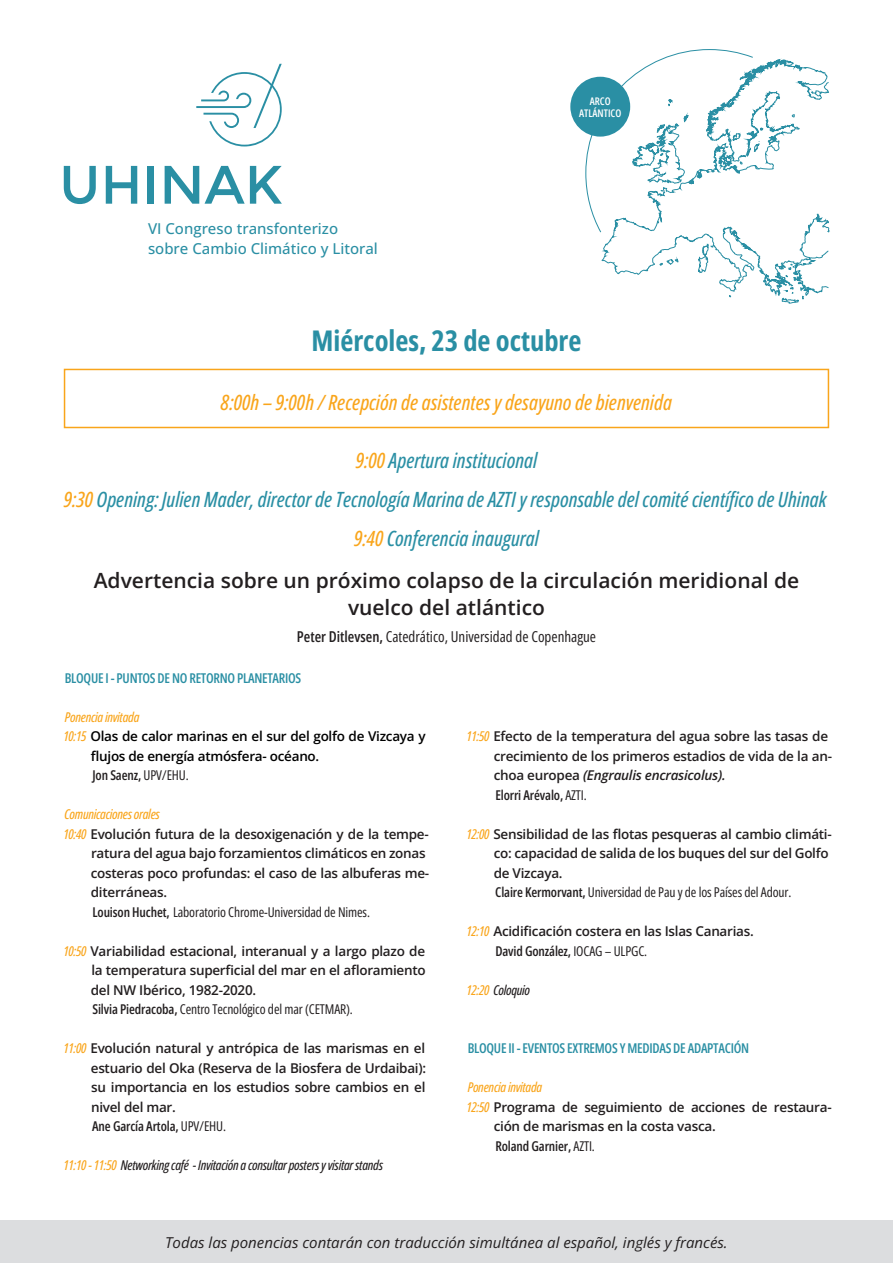
<style>
.page{position:relative;width:893px;height:1263px;background:#fff}
.page>*{position:absolute;margin:0;border:0;box-sizing:border-box;transform-origin:0 0}
.t1{font:700 28.5px "Open Sans Condensed";color:#2a8fa4}
.t2{font:italic 500 21px "Open Sans Condensed";color:#2a8fa4}
.t3{font:600 21px/27px "Open Sans";color:#231f20;text-align:center}
.t4{font:italic 500 21px "Open Sans Condensed";color:#f9a51b}
.t5{font:italic 15px "Open Sans";color:#231f20}
.t6{font:500 15px "Open Sans";color:#2a8fa4}
.t7{font:15px "Open Sans Condensed";color:#231f20}
.t8{font:600 13.5px/19.5px "Open Sans";letter-spacing:-.02em;color:#231f20}
.AUTOR_PONENCIA{font:13.5px "Open Sans Condensed";letter-spacing:-.01em;color:#231f20}
.AUTOR_PONENCIA-2{font:600 13.5px "Open Sans Condensed";letter-spacing:-.01em;color:#231f20}
.t9{font:600 13.5px "Open Sans Condensed";letter-spacing:-.02em;color:#2a8fa4}
.t10{font:600 13.5px/19.5px "Open Sans";letter-spacing:-.02em;color:#000}
.t11{font:italic 500 13.5px "Open Sans Condensed";letter-spacing:-.02em;color:#231f20}
.t12{font:italic 500 13.5px "Open Sans Condensed";letter-spacing:-.02em;color:#f9a51b}
.t13{font:600 10.5px "Open Sans Condensed";color:#fff}
.s1{color:#f9a51b}
.s2{font-weight:600}
.s3{font-family:"Open Sans Condensed";font-weight:500;font-style:italic;color:#f9a51b}
.s4{font-weight:400}
.s5{font-style:italic}
</style>
<div class="page">
<div style="left:0;top:1220px;width:893px;height:43px;background:#dcdddf"></div>
<div style="left:64px;top:369px;width:765px;height:59px;border:2px solid #f9a51b"></div>
<svg style="left:585px;top:49px;width:245px;height:255px"></svg>
<div style="left:570px;top:77px;width:60px;height:60px;background:#2a8fa4;border-radius:50%"></div>
<svg style="left:64px;top:166px;width:32px;height:38px"></svg>
<svg style="left:106px;top:166px;width:31px;height:38px"></svg>
<div style="left:148px;top:166px;width:6px;height:38px;background:#2a8fa4"></div>
<svg style="left:165px;top:166px;width:34px;height:38px"></svg>
<svg style="left:205px;top:166px;width:77px;height:38px"></svg>
<svg style="left:196px;top:64px;width:86px;height:82px"></svg>
<p class="t6" style="left:148px;top:219px;width:192px">VI Congreso transfonterizo</p>
<p class="t6" style="left:148px;top:238px;width:231px">sobre Cambio Climático y Litoral</p>
<p class="t13" style="left:590px;top:94px;width:22px">ARCO</p>
<p class="t13" style="left:579px;top:106px;width:44px">ATLÁNTICO</p>
<p class="t1" style="left:311px;top:321px;width:272px">Miércoles, 23 de octubre</p>
<p class="t4" style="left:221px;top:387px;width:452px">8:00h – 9:00h / Recepción de asistentes y desayuno de bienvenida</p>
<p class="t2" style="left:356px;top:446px;width:183px"><span class="s1">9:00</span> Apertura institucional</p>
<p class="t2" style="left:64px;top:485px;width:764px"><span class="s1">9:30</span> Opening: Julien Mader, director de Tecnología Marina de AZTI y responsable del comité científico de Uhinak</p>
<p class="t2" style="left:354px;top:524px;width:186px"><span class="s1">9:40</span> Conferencia inaugural</p>
<p class="t3" style="left:94px;top:567px;width:707px">Advertencia sobre un próximo colapso de la circulación meridional de vuelco del atlántico</p>
<p class="t7" style="left:297px;top:626px;width:301px"><span class="s2">Peter Ditlevsen,</span> Catedrático, Universidad de Copenhague</p>
<p class="t9" style="left:65px;top:669px;width:238px">BLOQUE I - PUNTOS DE NO RETORNO PLANETARIOS</p>
<p class="t12" style="left:65px;top:707px;width:76px">Ponencia invitada</p>
<p class="t10" style="left:91px;top:726px;width:336px;text-indent:-27px"><span class="s3">10:15</span> Olas de calor marinas en el sur del golfo de Vizcaya y flujos de energía atmósfera- océano.</p>
<p class="AUTOR_PONENCIA-2" style="left:92px;top:766px;width:98px">Jon Saenz, <span class="s4">UPV/EHU.</span></p>
<p class="t12" style="left:65px;top:805px;width:97px">Comunicaciones orales</p>
<p class="t8" style="left:91px;top:824px;width:340px;text-indent:-27px"><span class="s3">10:40</span> Evolución futura de la desoxigenación y de la tempe&shy;ratura del agua bajo forzamientos climáticos en zonas costeras poco profundas: el caso de las albuferas me&shy;diterráneas.</p>
<p class="AUTOR_PONENCIA" style="left:92px;top:903px;width:279px"><span class="s2">Louison Huchet,</span> Laboratorio Chrome-Universidad de Nimes.</p>
<p class="t8" style="left:91px;top:941px;width:336px;text-align:justify;text-indent:-27px"><span class="s3">10:50</span> Variabilidad estacional, interanual y a largo plazo de la temperatura superficial del mar en el afloramiento del NW Ibérico, 1982-2020.</p>
<p class="AUTOR_PONENCIA" style="left:92px;top:1000px;width:262px"><span class="s2">Silvia Piedracoba,</span> Centro Tecnológico del mar (CETMAR).</p>
<p class="t8" style="left:91px;top:1038px;width:337px;text-align:justify;text-indent:-27px"><span class="s3">11:00</span> Evolución natural y antrópica de las marismas en el estuario del Oka (Reserva de la Biosfera de Urdaibai): su importancia en los estudios sobre cambios en el nivel del mar.</p>
<p class="AUTOR_PONENCIA-2" style="left:92px;top:1117px;width:135px">Ane García Artola, <span class="s4">UPV/EHU.</span></p>
<p class="t11" style="left:63px;top:1156px;width:321px"><span class="s1">11:10 - 11:50</span> Networking café - Invitación a consultar posters y visitar stands</p>
<p class="t8" style="left:494px;top:726px;width:340px;text-indent:-27px"><span class="s3">11:50</span> Efecto de la temperatura del agua sobre las tasas de crecimiento de los primeros estadios de vida de la an&shy;choa europea <span class="s5">(Engraulis encrasicolus).</span></p>
<p class="AUTOR_PONENCIA-2" style="left:495px;top:786px;width:93px">Elorri Arévalo, <span class="s4">AZTI.</span></p>
<p class="t8" style="left:494px;top:824px;width:339px;text-indent:-27px"><span class="s3">12:00</span> Sensibilidad de las flotas pesqueras al cambio climáti&shy;co: capacidad de salida de los buques del sur del Golfo de Vizcaya.</p>
<p class="AUTOR_PONENCIA" style="left:495px;top:883px;width:298px"><span class="s2">Claire Kermorvant,</span> Universidad de Pau y de los Países del Adour.</p>
<p class="t8" style="left:466px;top:921px;width:289px"><span class="s3">12:10</span> Acidificación costera en las Islas Canarias.</p>
<p class="AUTOR_PONENCIA-2" style="left:495px;top:942px;width:153px">David González, <span class="s4">IOCAG – ULPGC.</span></p>
<p class="t11" style="left:466px;top:980px;width:65px"><span class="s1">12:20</span> Coloquio</p>
<p class="t9" style="left:468px;top:1039px;width:283px">BLOQUE II - EVENTOS EXTREMOS Y MEDIDAS DE ADAPTACIÓN</p>
<p class="t12" style="left:468px;top:1078px;width:76px">Ponencia invitada</p>
<p class="t8" style="left:494px;top:1097px;width:339px;text-indent:-27px"><span class="s3">12:50</span> Programa de seguimiento de acciones de restaura&shy;ción de marismas en la costa vasca.</p>
<p class="AUTOR_PONENCIA-2" style="left:495px;top:1137px;width:101px">Roland Garnier, <span class="s4">AZTI.</span></p>
<p class="t5" style="left:165px;top:1232px;width:564px">Todas las ponencias contarán con traducción simultánea al español, inglés y francés.</p>
</div>
